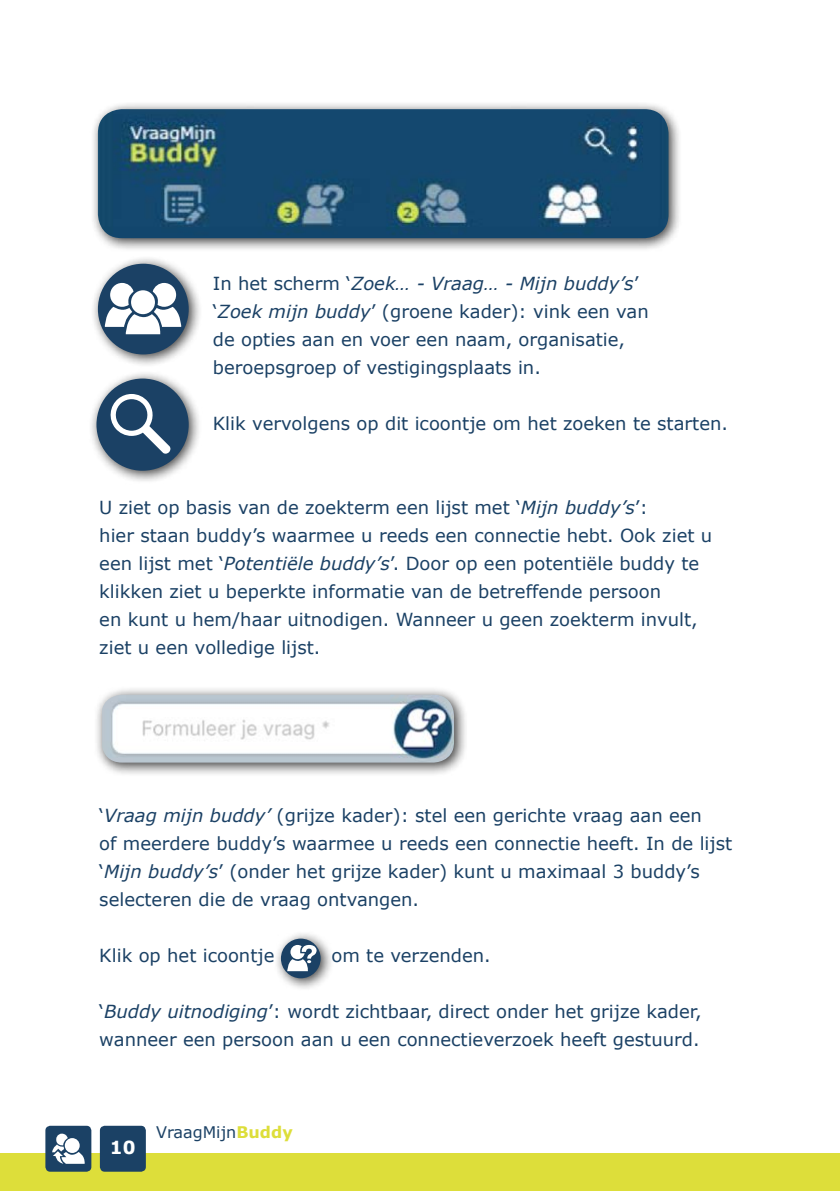
<style>
.page{position:relative;width:840px;height:1191px;background:#fff}
.page>*{position:absolute;margin:0;border:0;box-sizing:border-box;transform-origin:0 0}
.t1{font:18px/28px "Verdana";color:#1b4165}
.t2{font:700 18px "Verdana";color:#fff}
.t3{font:16px "Verdana";color:#1b4165}
.s1{font-style:italic}
.s2{font-weight:700;color:#ddde3a}
</style>
<div class="page">
<div style="left:0;top:1153px;width:839px;height:38px;background:#ddde3a"></div>
<div style="left:45px;top:1125px;width:46px;height:46px;background:#1b4165;border-radius:5px"></div>
<svg style="left:52px;top:1133px;width:33px;height:30px"></svg>
<div style="left:65px;top:1138px;width:15px;height:15px;background:#fff;border-radius:50%"></div>
<div style="left:100px;top:1125px;width:46px;height:46px;background:#1b4165;border-radius:5px"></div>
<div style="left:89px;top:255px;width:113px;height:113px;background:#000;opacity:.75"></div>
<div style="left:98px;top:264px;width:91px;height:90px;background:#1b4165;border-radius:50%"></div>
<svg style="left:105px;top:283px;width:76px;height:51px"></svg>
<div style="left:89px;top:100px;width:593px;height:152px;background:#000;opacity:.75"></div>
<img style="left:98px;top:109px;width:570px;height:129px">
<div style="left:273px;top:931px;width:61px;height:61px;background:#000;opacity:.75"></div>
<div style="left:281px;top:938px;width:39px;height:40px;background:#1b4165;border-radius:50%"></div>
<svg style="left:287px;top:944px;width:29px;height:27px"></svg>
<div style="left:88px;top:370px;width:115px;height:115px;background:#000;opacity:.75"></div>
<div style="left:96px;top:378px;width:93px;height:93px;background:#1b4165;border-radius:50%"></div>
<svg style="left:110px;top:394px;width:61px;height:60px"></svg>
<div style="left:94px;top:686px;width:374px;height:91px;background:#000;opacity:.75"></div>
<img style="left:102px;top:694px;width:352px;height:68px">
<p class="t1" style="left:213px;top:269px;width:437px">In het scherm ‘<span class="s1">Zoek… - Vraag… - Mijn buddy’s</span>’ ‘<span class="s1">Zoek mijn buddy</span>’ (groene kader): vink een van de opties aan en voer een naam, organisatie, beroepsgroep of vestigingsplaats in.</p>
<p class="t1" style="left:213px;top:409px;width:516px">Klik vervolgens op dit icoontje om het zoeken te starten.</p>
<p class="t1" style="left:99px;top:493px;width:614px">U ziet op basis van de zoekterm een lijst met ‘<span class="s1">Mijn buddy’s</span>’:<br>hier staan buddy’s waarmee u reeds een connectie hebt. Ook ziet u een lijst met ‘<span class="s1">Potentiële buddy’s</span>’. Door op een potentiële buddy te klikken ziet u beperkte informatie van de betreffende persoon<br>en kunt u hem/haar uitnodigen. Wanneer u geen zoekterm invult, ziet u een volledige lijst.</p>
<p class="t1" style="left:99px;top:801px;width:634px">‘<span class="s1">Vraag mijn buddy’</span> (grijze kader): stel een gerichte vraag aan een<br>of meerdere buddy’s waarmee u reeds een connectie heeft. In de lijst ‘<span class="s1">Mijn buddy’s</span>’ (onder het grijze kader) kunt u maximaal 3 buddy’s selecteren die de vraag ontvangen.</p>
<p class="t1" style="left:99px;top:941px;width:176px">Klik op het icoontje</p>
<p class="t1" style="left:331px;top:941px;width:161px">om te verzenden.</p>
<p class="t1" style="left:99px;top:997px;width:603px">‘<span class="s1">Buddy uitnodiging</span>’: wordt zichtbaar, direct onder het grijze kader, wanneer een persoon aan u een connectieverzoek heeft gestuurd.</p>
<p class="t2" style="left:110px;top:1134px;width:27px">10</p>
<p class="t3" style="left:156px;top:1121px;width:138px">VraagMijn<span class="s2">Buddy</span></p>
</div>
